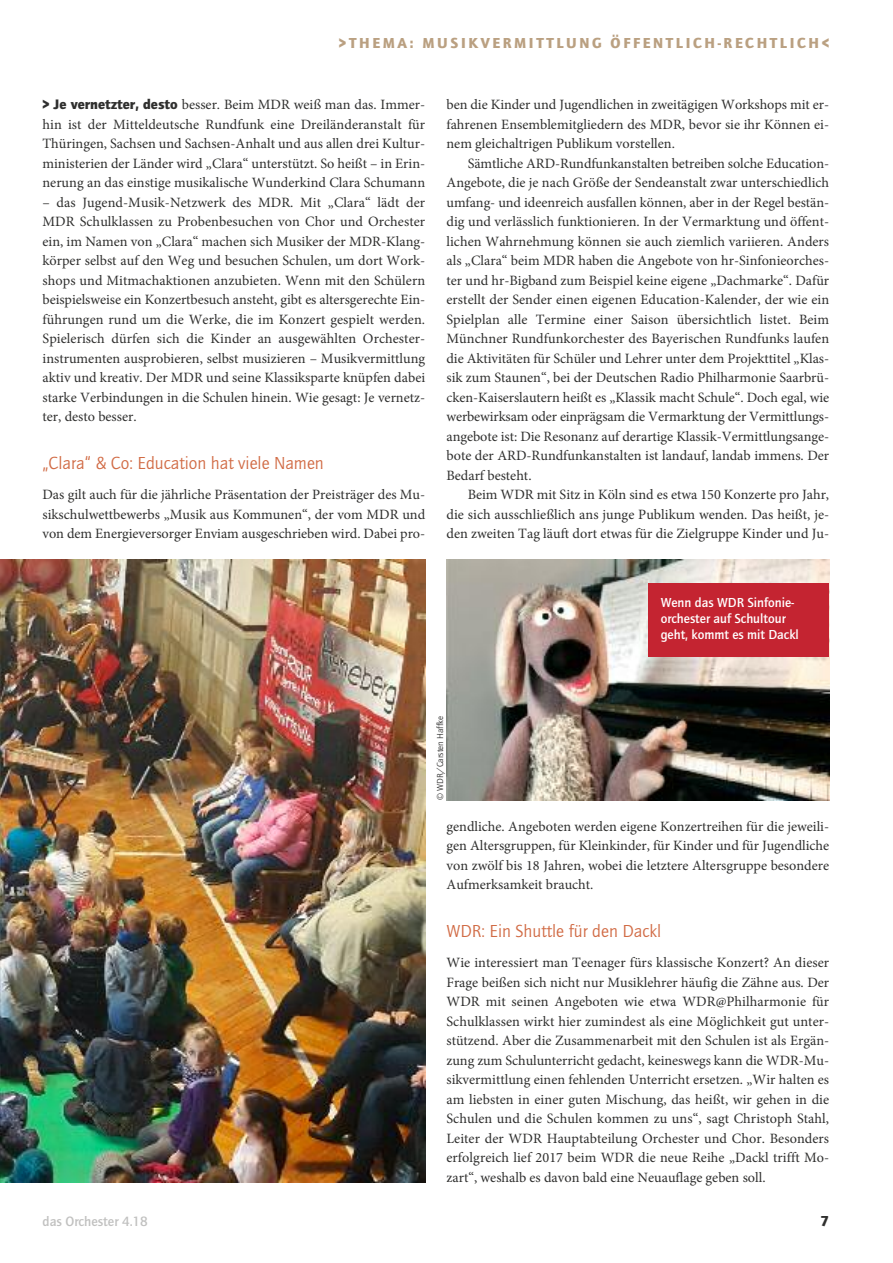
<style>
.page{position:relative;width:893px;height:1263px;background:#fff}
.page>*{position:absolute;margin:0;border:0;box-sizing:border-box;transform-origin:0 0}
.t1{font:18px "Quay Itc T";color:#d16b45}
.t2{font:900 15px "Quay Itc T";letter-spacing:.175em;color:#baa081}
.t3{font:900 15px "Quay Itc T";color:#2f2f2e}
.t4{font:14.25px/19.5px "Minion Pro";color:#2f2f2e;text-align:justify}
.t5{font:700 13.95px "Quay Itc T";color:#c1c1c0}
.t6{font:700 13.5px/15.8px "Quay Itc T";color:#fff}
.t7{font:9px "Quay Itc T";color:#2f2f2e}
.s1{font-family:"Quay Itc T";font-weight:900}
</style>
<div class="page">
<img style="left:0;top:560px;width:425px;height:622px">
<img style="left:446px;top:560px;width:383px;height:240px">
<div style="left:649px;top:583px;width:180px;height:74px;background:#c42431"></div>
<p class="t2" style="left:339px;top:34px;width:492px">&gt;THEMA: MUSIKVERMITTLUNG ÖFFENTLICH-RECHTLICH&lt;</p>
<p class="t4" style="left:43px;top:96px;width:384px"><span class="s1">&gt; Je vernetzter, desto</span> besser. Beim MDR weiß man das. Immer&shy;hin ist der Mitteldeutsche Rundfunk eine Dreiländeranstalt für Thüringen, Sachsen und Sachsen-Anhalt und aus allen drei Kultur&shy;ministerien der Länder wird „Clara“ unterstützt. So heißt – in Erin&shy;nerung an das einstige musikalische Wunderkind Clara Schumann</p>
<p class="t4" style="left:43px;top:194px;width:384px">– das Jugend-Musik-Netzwerk des MDR. Mit „Clara“ lädt der MDR Schulklassen zu Probenbesuchen von Chor und Orchester ein, im Namen von „Clara“ machen sich Musiker der MDR-Klang&shy;körper selbst auf den Weg und besuchen Schulen, um dort Work&shy;shops und Mitmachaktionen anzubieten. Wenn mit den Schülern beispielsweise ein Konzertbesuch ansteht, gibt es altersgerechte Ein&shy;führungen rund um die Werke, die im Konzert gespielt werden.<br>Spielerisch dürfen sich die Kinder an ausgewählten Orchester&shy;instrumenten ausprobieren, selbst musizieren – Musikvermittlung aktiv und kreativ. Der MDR und seine Klassiksparte knüpfen dabei starke Verbindungen in die Schulen hinein. Wie gesagt: Je vernetz&shy;ter, desto besser.</p>
<p class="t1" style="left:43px;top:452px;width:283px">„Clara“ &amp; Co: Education hat viele Namen</p>
<p class="t4" style="left:43px;top:486px;width:384px">Das gilt auch für die jährliche Präsentation der Preisträger des Mu&shy;sikschulwettbewerbs „Musik aus Kommunen“, der vom MDR und von dem Energieversorger Enviam ausgeschrieben wird. Dabei pro-</p>
<p class="t4" style="left:446px;top:96px;width:384px">ben die Kinder und Jugendlichen in zweitägigen Workshops mit er&shy;fahrenen Ensemblemitgliedern des MDR, bevor sie ihr Können ei&shy;nem gleichaltrigen Publikum vorstellen.</p>
<p class="t4" style="left:446px;top:155px;width:384px;text-indent:21px">Sämtliche ARD-Rundfunkanstalten betreiben solche Education-Angebote, die je nach Größe der Sendeanstalt zwar unterschiedlich umfang- und ideenreich ausfallen können, aber in der Regel bestän&shy;dig und verlässlich funktionieren. In der Vermarktung und öffent&shy;lichen Wahrnehmung können sie auch ziemlich variieren. Anders als „Clara“ beim MDR haben die Angebote von hr-Sinfonieorches&shy;ter und hr-Bigband zum Beispiel keine eigene „Dachmarke“. Dafür erstellt der Sender einen eigenen Education-Kalender, der wie ein Spielplan alle Termine einer Saison übersichtlich listet. Beim Münchner Rundfunkorchester des Bayerischen Rundfunks laufen die Aktivitäten für Schüler und Lehrer unter dem Projekttitel „Klas&shy;sik zum Staunen“, bei der Deutschen Radio Philharmonie Saarbrü&shy;cken-Kaiserslautern heißt es „Klassik macht Schule“. Doch egal, wie werbewirksam oder einprägsam die Vermarktung der Vermittlungs&shy;angebote ist: Die Resonanz auf derartige Klassik-Vermittlungsange&shy;bote der ARD-Rundfunkanstalten ist landauf, landab immens. Der Bedarf besteht.</p>
<p class="t4" style="left:446px;top:486px;width:384px;text-indent:21px">Beim WDR mit Sitz in Köln sind es etwa 150 Konzerte pro Jahr, die sich ausschließlich ans junge Publikum wenden. Das heißt, je&shy;den zweiten Tag läuft dort etwas für die Zielgruppe Kinder und Ju-</p>
<p class="t6" style="left:661px;top:595px;width:140px">Wenn das WDR Sinfonie&shy;orchester auf Schultour geht, kommt es mit Dackl</p>
<p class="t7" style="left:435px;top:800px;width:86px;rotate:-90deg">© WDR/Carsten Haffke</p>
<p class="t4" style="left:446px;top:818px;width:384px">gendliche. Angeboten werden eigene Konzertreihen für die jeweili&shy;gen Altersgruppen, für Kleinkinder, für Kinder und für Jugendliche von zwölf bis 18 Jahren, wobei die letztere Altersgruppe besondere Aufmerksamkeit braucht.</p>
<p class="t1" style="left:446px;top:920px;width:216px">WDR: Ein Shuttle für den Dackl</p>
<p class="t4" style="left:446px;top:954px;width:384px">Wie interessiert man Teenager fürs klassische Konzert? An dieser Frage beißen sich nicht nur Musiklehrer häufig die Zähne aus. Der WDR mit seinen Angeboten wie etwa WDR@Philharmonie für Schulklassen wirkt hier zumindest als eine Möglichkeit gut unter&shy;stützend. Aber die Zusammenarbeit mit den Schulen ist als Ergän&shy;zung zum Schulunterricht gedacht, keineswegs kann die WDR-Mu&shy;sikvermittlung einen fehlenden Unterricht ersetzen. „Wir halten es am liebsten in einer guten Mischung, das heißt, wir gehen in die Schulen und die Schulen kommen zu uns“, sagt Christoph Stahl, Leiter der WDR Hauptabteilung Orchester und Chor. Besonders erfolgreich lief 2017 beim WDR die neue Reihe „Dackl trifft Mo&shy;zart“, weshalb es davon bald eine Neuauflage geben soll.</p>
<p class="t5" style="left:43px;top:1212px;width:107px">das Orchester 4.18</p>
<p class="t3" style="left:820px;top:1212px;width:10px">7</p>
</div>
